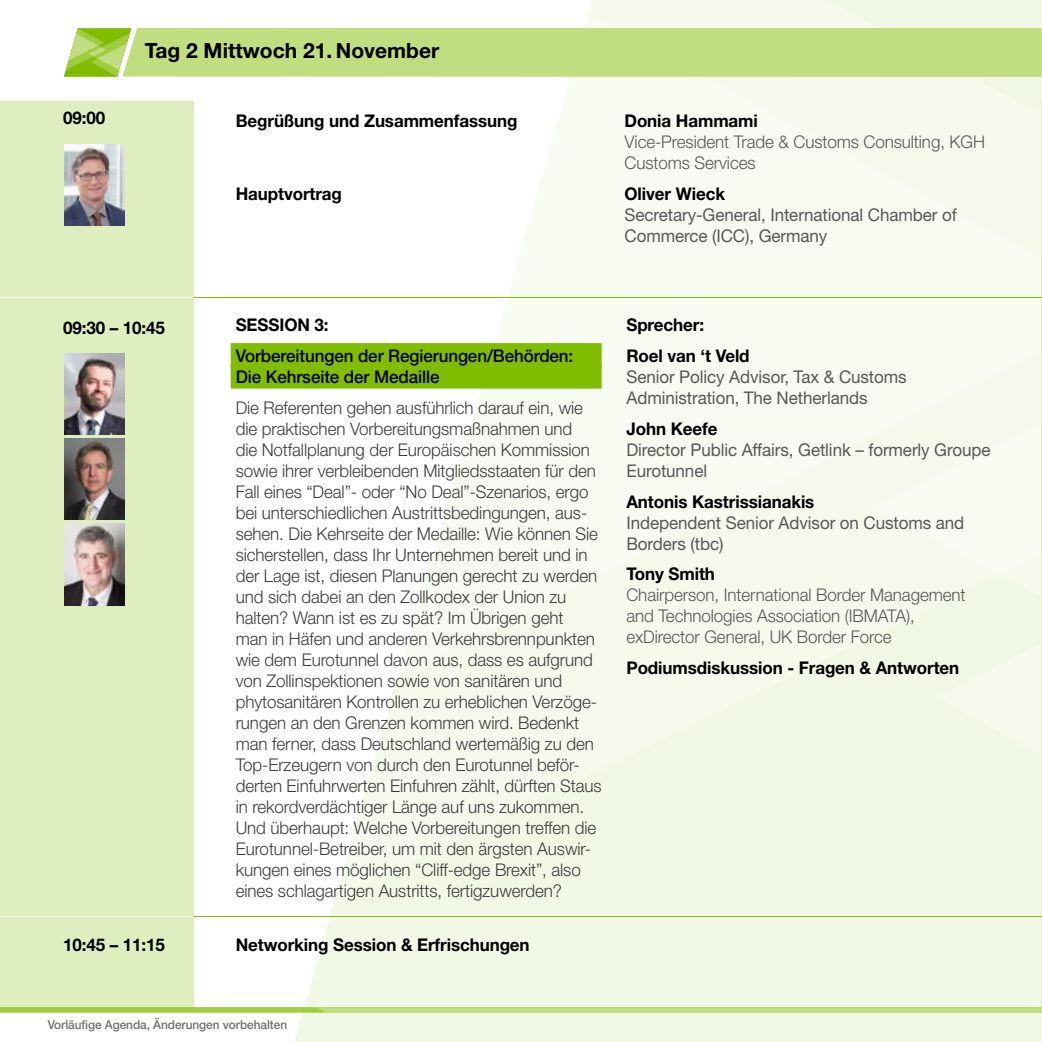
<style>
.page{position:relative;width:1042px;height:1042px;background:#fff}
.page>*{position:absolute;margin:0;border:0;box-sizing:border-box;transform-origin:0 0}
.t1{font:700 21px "Helvetica Neue LT Std";color:#000}
.t2{font:300 17.5px/21px "Helvetica Neue LT Std";letter-spacing:-.005em;color:#3c3c3b}
.t3{font:700 17.5px/31px "Helvetica Neue LT Std";letter-spacing:-.005em;color:#000}
.t4{font:17.5px/21px "Helvetica Neue LT Std";letter-spacing:-.005em;color:#575756}
.t5{font:300 17.5px/21px "Helvetica Neue LT Std";letter-spacing:-.005em;color:#575756}
.t6{font:500 17.5px/21px "Helvetica Neue LT Std";letter-spacing:-.005em;color:#000}
.t7{font:500 12.25px "Helvetica Neue LT Std";letter-spacing:-.005em;color:#706f6f}
</style>
<div class="page">
<div style="left:290px;top:900px;width:647px;height:142px;background:#f2f8e6"></div>
<div style="left:334px;top:676px;width:603px;height:224px;background:#f2f8e6"></div>
<div style="left:589px;top:0;width:453px;height:14px;background:#f5faec"></div>
<svg style="left:399px;top:14px;width:538px;height:662px;fill:#f8fbf2"></svg>
<div style="left:937px;top:620px;width:105px;height:422px;background:#f2f8e6"></div>
<div style="left:873px;top:13px;width:169px;height:607px;background:#f5faec"></div>
<div style="left:0;top:101px;width:193px;height:906px;background:#dfeebf"></div>
<hr style="left:1041px;top:101px;width:1px;height:906px;background:#dfeebf">
<svg style="left:0;top:1007px;width:1042px;height:5px;background:#b5d76b"></svg>
<svg style="left:64px;top:28px;width:59px;height:49px;background:#a9d153"></svg>
<div style="left:123px;top:28px;width:918px;height:49px;background:#c0dd80"></div>
<hr style="left:0;top:916px;width:220px;height:1px;background:#fff">
<hr style="left:0;top:297px;width:220px;height:1px;background:#fff">
<hr style="left:193px;top:916px;width:849px;height:1px;background:#80bc00">
<hr style="left:193px;top:297px;width:849px;height:1px;background:#80bc00">
<img style="left:64px;top:438px;width:61px;height:81px">
<img style="left:64px;top:524px;width:61px;height:81px">
<img style="left:64px;top:144px;width:61px;height:81px">
<img style="left:64px;top:353px;width:61px;height:81px">
<div style="left:231px;top:343px;width:370px;height:25px;background:#80bc00"></div>
<div style="left:231px;top:364px;width:370px;height:25px;background:#80bc00"></div>
<p class="t3" style="left:63px;top:102px;width:44px">09:00</p>
<p class="t1" style="left:145px;top:37px;width:296px">Tag 2 Mittwoch 21. November</p>
<p class="t3" style="left:236px;top:104px;width:283px">Begrüßung und Zusammenfassung</p>
<p class="t3" style="left:236px;top:177px;width:108px">Hauptvortrag</p>
<p class="t3" style="left:624px;top:104px;width:135px">Donia Hammami</p>
<p class="t5" style="left:624px;top:131px;width:362px">Vice-President Trade &amp; Customs Consulting, KGH<br>Customs Services</p>
<p class="t3" style="left:624px;top:177px;width:102px">Oliver Wieck</p>
<p class="t4" style="left:624px;top:204px;width:334px">Secretary-General, International Chamber of<br>Commerce (ICC), Germany</p>
<p class="t3" style="left:63px;top:312px;width:103px">09:30 – 10:45</p>
<p class="t3" style="left:63px;top:929px;width:103px">10:45 – 11:15</p>
<p class="t3" style="left:236px;top:309px;width:94px">SESSION 3:</p>
<p class="t6" style="left:236px;top:345px;width:339px">Vorbereitungen der Regierungen/Behörden:<br>Die Kehrseite der Medaille</p>
<p class="t2" style="left:236px;top:396px;width:367px">Die Referenten gehen ausführlich darauf ein, wie die praktischen Vorbereitungsmaßnahmen und<br>die Notfallplanung der Europäischen Kommission sowie ihrer verbleibenden Mitgliedsstaaten für den Fall eines “Deal”- oder “No Deal”-Szenarios, ergo bei unterschiedlichen Austrittsbedingungen, aus&shy;sehen. Die Kehrseite der Medaille: Wie können Sie sicherstellen, dass Ihr Unternehmen bereit und in der Lage ist, diesen Planungen gerecht zu werden und sich dabei an den Zollkodex der Union zu halten? Wann ist es zu spät? Im Übrigen geht<br>man in Häfen und anderen Verkehrsbrennpunkten wie dem Eurotunnel davon aus, dass es aufgrund von Zollinspektionen sowie von sanitären und phytosanitären Kontrollen zu erheblichen Verzöge&shy;rungen an den Grenzen kommen wird. Bedenkt man ferner, dass Deutschland wertemäßig zu den Top-Erzeugern von durch den Eurotunnel beför&shy;derten Einfuhrwerten Einfuhren zählt, dürften Staus in rekordverdächtiger Länge auf uns zukommen.<br>Und überhaupt: Welche Vorbereitungen treffen die Eurotunnel-Betreiber, um mit den ärgsten Auswir&shy;kungen eines möglichen “Cliff-edge Brexit”, also eines schlagartigen Austritts, fertigzuwerden?</p>
<p class="t3" style="left:236px;top:929px;width:295px">Networking Session &amp; Erfrischungen</p>
<p class="t3" style="left:626px;top:309px;width:125px">Sprecher:<br>Roel van ‘t Veld</p>
<p class="t4" style="left:626px;top:366px;width:282px">Senior Policy Advisor, Tax &amp; Customs<br>Administration, The Netherlands</p>
<p class="t3" style="left:626px;top:412px;width:93px">John Keefe</p>
<p class="t4" style="left:626px;top:439px;width:365px">Director Public Affairs, Getlink – formerly Groupe<br>Eurotunnel</p>
<p class="t3" style="left:626px;top:485px;width:189px">Antonis Kastrissianakis</p>
<p class="t4" style="left:626px;top:511px;width:339px">Independent Senior Advisor on Customs and<br>Borders (tbc)</p>
<p class="t3" style="left:626px;top:558px;width:90px">Tony Smith</p>
<p class="t5" style="left:626px;top:584px;width:341px">Chairperson, International Border Management and Technologies Association (IBMATA), exDirector General, UK Border Force</p>
<p class="t3" style="left:626px;top:652px;width:334px">Podiumsdiskussion - Fragen &amp; Antworten</p>
<p class="t7" style="left:48px;top:1017px;width:241px">Vorläufige Agenda, Änderungen vorbehalten</p>
</div>
